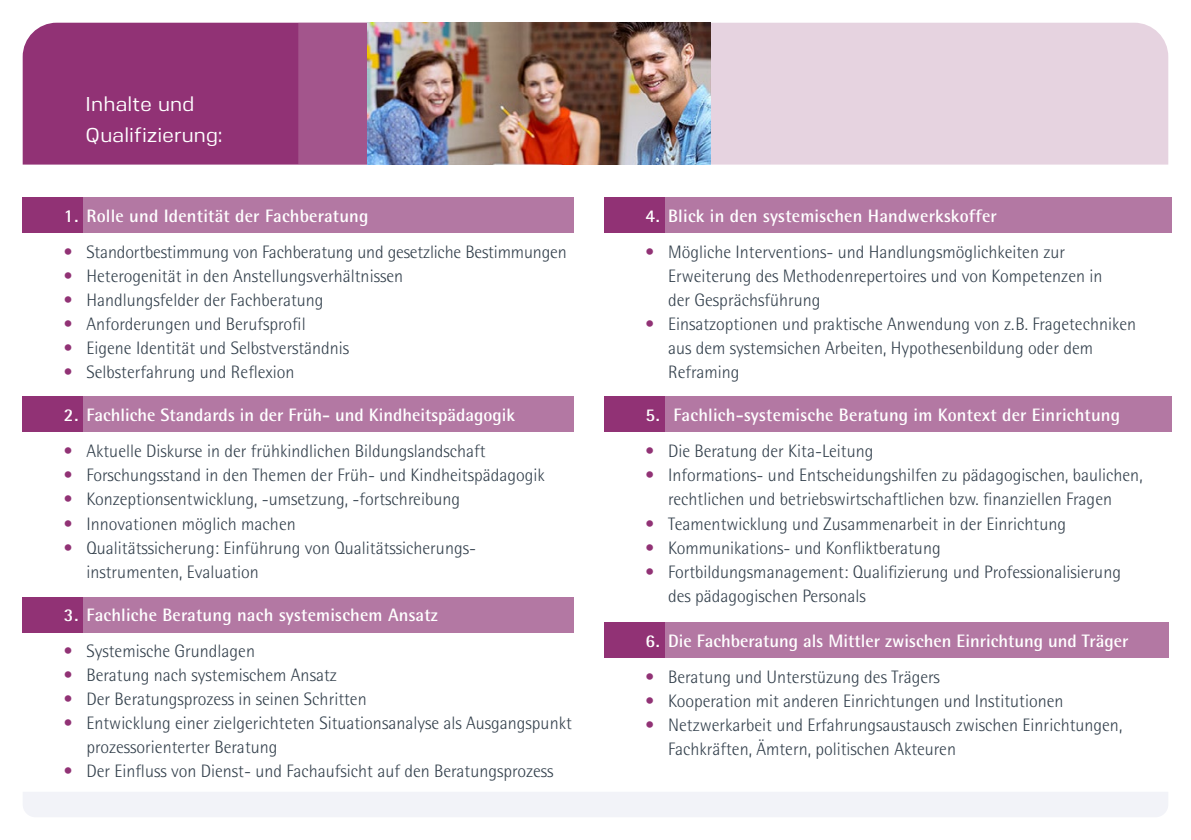
<style>
.page{position:relative;width:1191px;height:840px;background:#fff}
.page>*{position:absolute;margin:0;border:0;box-sizing:border-box;transform-origin:0 0}
.t1{font:500 20px/30.4px "Nuber";letter-spacing:.01em;color:#fff}
.t2{font:300 18px/24px "Rotis Semi Sans";color:#323f4b}
.t3{font:700 18px "Rotis Semi Sans";letter-spacing:.01em;color:#fff}
.s1{color:#913275}
</style>
<div class="page">
<div style="left:23px;top:23px;width:275px;height:141px;background:#913275"></div>
<svg style="left:298px;top:23px;width:870px;height:141px;background:#ddc2d4"></svg>
<img style="left:367px;top:23px;width:343px;height:141px">
<div style="left:23px;top:792px;width:1145px;height:24px;background:#f2f3f8"></div>
<div style="left:23px;top:396px;width:551px;height:36px;background:#b378a3"></div>
<div style="left:23px;top:396px;width:60px;height:36px;background:#913275"></div>
<div style="left:23px;top:597px;width:551px;height:35px;background:#b378a3"></div>
<div style="left:23px;top:597px;width:60px;height:35px;background:#913275"></div>
<div style="left:23px;top:197px;width:551px;height:35px;background:#b378a3"></div>
<div style="left:23px;top:197px;width:60px;height:35px;background:#913275"></div>
<div style="left:604px;top:396px;width:567px;height:36px;background:#b378a3"></div>
<div style="left:604px;top:396px;width:60px;height:36px;background:#913275"></div>
<div style="left:604px;top:621px;width:564px;height:36px;background:#b378a3"></div>
<div style="left:604px;top:621px;width:60px;height:36px;background:#913275"></div>
<div style="left:604px;top:197px;width:567px;height:35px;background:#b378a3"></div>
<div style="left:604px;top:197px;width:60px;height:35px;background:#913275"></div>
<p class="t1" style="left:86px;top:88px;width:138px">Inhalte und<br>Qualifizierung:</p>
<p class="t3" style="left:64px;top:205px;width:306px">1. Rolle und Identität der Fachberatung</p>
<p class="t2" style="left:64px;top:240px;width:504px"><span class="s1">•</span> Standortbestimmung von Fachberatung und gesetzliche Bestimmungen</p>
<p class="t2" style="left:64px;top:264px;width:341px"><span class="s1">•</span> Heterogenität in den Anstellungsverhältnissen</p>
<p class="t2" style="left:64px;top:288px;width:261px"><span class="s1">•</span> Handlungsfelder der Fachberatung</p>
<p class="t2" style="left:64px;top:312px;width:243px"><span class="s1">•</span> Anforderungen und Berufsprofil</p>
<p class="t2" style="left:64px;top:336px;width:287px"><span class="s1">•</span> Eigene Identität und Selbstverständnis</p>
<p class="t2" style="left:64px;top:360px;width:232px"><span class="s1">•</span> Selbsterfahrung und Reflexion</p>
<p class="t3" style="left:64px;top:404px;width:453px">2. Fachliche Standards in der Früh- und Kindheitspädagogik</p>
<p class="t2" style="left:64px;top:439px;width:423px"><span class="s1">•</span> Aktuelle Diskurse in der frühkindlichen Bildungslandschaft</p>
<p class="t2" style="left:64px;top:463px;width:482px"><span class="s1">•</span> Forschungsstand in den Themen der Früh- und Kindheitspädagogik</p>
<p class="t2" style="left:64px;top:487px;width:398px"><span class="s1">•</span> Konzeptionsentwicklung, -umsetzung, -fortschreibung</p>
<p class="t2" style="left:64px;top:511px;width:233px"><span class="s1">•</span> Innovationen möglich machen</p>
<p class="t2" style="left:86px;top:535px;width:391px;text-indent:-23px"><span class="s1">•</span> Qualitätssicherung: Einführung von Qualitätssicherungs&shy;instrumenten, Evaluation</p>
<p class="t3" style="left:64px;top:603px;width:375px">3. Fachliche Beratung nach systemischem Ansatz</p>
<p class="t2" style="left:64px;top:638px;width:193px"><span class="s1">•</span> Systemische Grundlagen</p>
<p class="t2" style="left:64px;top:662px;width:274px"><span class="s1">•</span> Beratung nach systemischem Ansatz</p>
<p class="t2" style="left:64px;top:686px;width:304px"><span class="s1">•</span> Der Beratungsprozess in seinen Schritten</p>
<p class="t2" style="left:86px;top:710px;width:487px;text-indent:-23px"><span class="s1">•</span> Entwicklung einer zielgerichteten Situationsanalyse als Ausgangspunkt prozessorienterter Beratung</p>
<p class="t2" style="left:64px;top:758px;width:491px"><span class="s1">•</span> Der Einfluss von Dienst- und Fachaufsicht auf den Beratungsprozess</p>
<p class="t3" style="left:645px;top:205px;width:353px">4. Blick in den systemischen Handwerkskoffer</p>
<p class="t2" style="left:668px;top:240px;width:436px;text-indent:-23px"><span class="s1">•</span> Mögliche Interventions- und Handlungsmöglichkeiten zur<br>Erweiterung des Methodenrepertoires und von Kompetenzen in der Gesprächsführung</p>
<p class="t2" style="left:668px;top:312px;width:469px;text-indent:-23px"><span class="s1">•</span> Einsatzoptionen und praktische Anwendung von z.B. Fragetechniken aus dem systemsichen Arbeiten, Hypothesenbildung oder dem<br>Reframing</p>
<p class="t3" style="left:645px;top:404px;width:476px">5. Fachlich-systemische Beratung im Kontext der Einrichtung</p>
<p class="t2" style="left:645px;top:439px;width:229px"><span class="s1">•</span> Die Beratung der Kita-Leitung</p>
<p class="t2" style="left:645px;top:463px;width:499px;text-align:center"><span class="s1">•</span> Informations- und Entscheidungshilfen zu pädagogischen, baulichen, rechtlichen und betriebswirtschaftlichen bzw. finanziellen Fragen</p>
<p class="t2" style="left:645px;top:511px;width:422px"><span class="s1">•</span> Teamentwicklung und Zusammenarbeit in der Einrichtung</p>
<p class="t2" style="left:645px;top:535px;width:297px"><span class="s1">•</span> Kommunikations- und Konfliktberatung</p>
<p class="t2" style="left:668px;top:559px;width:454px;text-indent:-23px"><span class="s1">•</span> Fortbildungsmanagement: Qualifizierung und Professionalisierung des pädagogischen Personals</p>
<p class="t3" style="left:645px;top:629px;width:484px">6. Die Fachberatung als Mittler zwischen Einrichtung und Träger</p>
<p class="t2" style="left:645px;top:664px;width:296px"><span class="s1">•</span> Beratung und Unterstüzung des Trägers</p>
<p class="t2" style="left:645px;top:688px;width:419px"><span class="s1">•</span> Kooperation mit anderen Einrichtungen und Institutionen</p>
<p class="t2" style="left:668px;top:712px;width:456px;text-indent:-23px"><span class="s1">•</span> Netzwerkarbeit und Erfahrungsaustausch zwischen Einrichtungen,<br>Fachkräften, Ämtern, politischen Akteuren</p>
</div>
